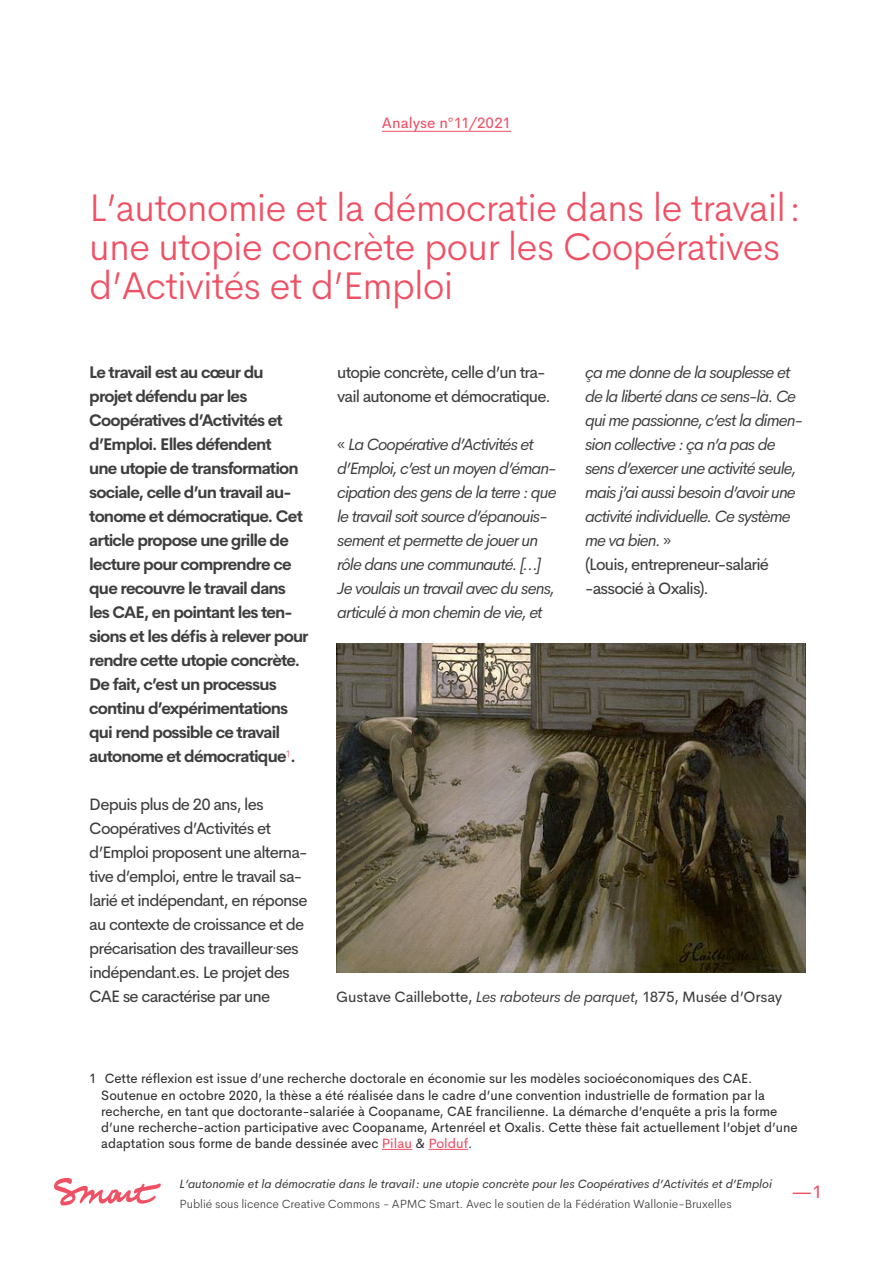
<style>
.page{position:relative;width:893px;height:1263px;background:#fff}
.page>*{position:absolute;margin:0;border:0;box-sizing:border-box;transform-origin:0 0}
.titre_niveau_1{font:300 39px/39px "Cerebri Sans";letter-spacing:-.025em;color:#ef5064}
.t1{font:18px "Cerebri Sans";color:#ef5064}
.texte{font:italic 16.5px/24px "Cerebri Sans";letter-spacing:-.05em;color:#3e3e3f}
.texte-2{font:700 16.5px/24px "Cerebri Sans";letter-spacing:-.05em;color:#3e3e3f}
.texte-3{font:16.5px/24px "Cerebri Sans";letter-spacing:-.05em;color:#3e3e3f}
.texte-4{font:15px "Cerebri Sans";letter-spacing:-.015em;color:#3e3e3f}
.t2{font:15px "Cerebri Sans";letter-spacing:.005em;color:#ef5064}
.note_bas_de_page{font:13.5px/16.2px "Cerebri Sans";color:#312f30;scale:.96 1}
.t3{font:italic 12px "Cerebri Sans";color:#3e3e3f}
.t4{font:300 12px "Cerebri Sans";letter-spacing:-.01em;color:#3e3e3f}
.s1{font-style:normal}
.s2{font-style:italic}
.s3{color:#ef5064}
</style>
<div class="page">
<svg style="left:54px;top:1178px;width:107px;height:27px"></svg>
<hr style="left:382px;top:1149px;width:30px;height:1px;background:#ef5064">
<hr style="left:429px;top:1149px;width:39px;height:1px;background:#ef5064">
<hr style="left:382px;top:131px;width:129px;height:1px;background:#ef5064">
<img style="left:336px;top:643px;width:469px;height:329px">
<p class="t2" style="left:382px;top:111px;width:131px">Analyse n°11/2021</p>
<p class="titre_niveau_1" style="left:89px;top:184px;width:713px">L’autonomie et la démocratie dans le travail: une utopie concrète pour les Coopératives d’Activités et d’Emploi</p>
<p class="texte-2" style="left:89px;top:359px;width:221px">Le travail est au cœur du projet défendu par les<br>Coopératives d’Activités et d’Emploi. Elles défendent<br>une utopie de transformation sociale, celle d’un travail au&shy;tonome et démocratique. Cet article propose une grille de lecture pour comprendre ce que recouvre le travail dans les CAE, en pointant les ten&shy;sions et les défis à relever pour rendre cette utopie concrète.<br>De fait, c’est un processus continu d’expérimentations qui rend possible ce travail autonome et démocratique<sup>1</sup>.</p>
<p class="texte-3" style="left:89px;top:791px;width:220px">Depuis plus de 20 ans, les<br>Coopératives d’Activités et d’Emploi proposent une alterna&shy;tive d’emploi, entre le travail sa&shy;larié et indépendant, en réponse au contexte de croissance et de précarisation des travailleur·ses indépendant.es. Le projet des<br>CAE se caractérise par une</p>
<p class="texte-3" style="left:337px;top:359px;width:215px">utopie concrète, celle d’un tra&shy;vail autonome et démocratique.</p>
<p class="texte" style="left:337px;top:431px;width:221px"><span class="s1">«</span> La Coopérative d’Activités et d’Emploi, c’est un moyen d’éman&shy;cipation des gens de la terre : que le travail soit source d’épanouis&shy;sement et permette de jouer un rôle dans une communauté. […]<br>Je voulais un travail avec du sens, articulé à mon chemin de vie, et</p>
<p class="texte" style="left:585px;top:359px;width:219px">ça me donne de la souplesse et de la liberté dans ce sens-là. Ce qui me passionne, c’est la dimen&shy;sion collective : ça n’a pas de sens d’exercer une activité seule, mais j’ai aussi besoin d’avoir une activité individuelle. Ce système me va bien. <span class="s1">»<br>(Louis, entrepreneur-salarié -associé à Oxalis).</span></p>
<p class="texte-4" style="left:336px;top:985px;width:447px">Gustave Caillebotte, <span class="s2">Les raboteurs de parquet</span>, 1875, Musée d’Orsay</p>
<p class="note_bas_de_page" style="left:101px;top:1069px;width:727px;text-indent:-12px">1 Cette réflexion est issue d’une recherche doctorale en économie sur les modèles socioéconomiques des CAE.<br>Soutenue en octobre 2020, la thèse a été réalisée dans le cadre d’une convention industrielle de formation par la recherche, en tant que doctorante-salariée à Coopaname, CAE francilienne. La démarche d’enquête a pris la forme d’une recherche-action participative avec Coopaname, Artenréel et Oxalis. Cette thèse fait actuellement l’objet d’une adaptation sous forme de bande dessinée avec <span class="s3">Pilau</span> &amp; <span class="s3">Polduf</span>.</p>
<p class="t3" style="left:180px;top:1174px;width:594px">L’autonomie et la démocratie dans le travail: une utopie concrète pour les Coopératives d’Activités et d’Emploi</p>
<p class="t4" style="left:180px;top:1194px;width:554px">Publié sous licence Creative Commons - APMC Smart. Avec le soutien de la Fédération Wallonie-Bruxelles</p>
<p class="t1" style="left:791px;top:1177px;width:33px">—1</p>
</div>
